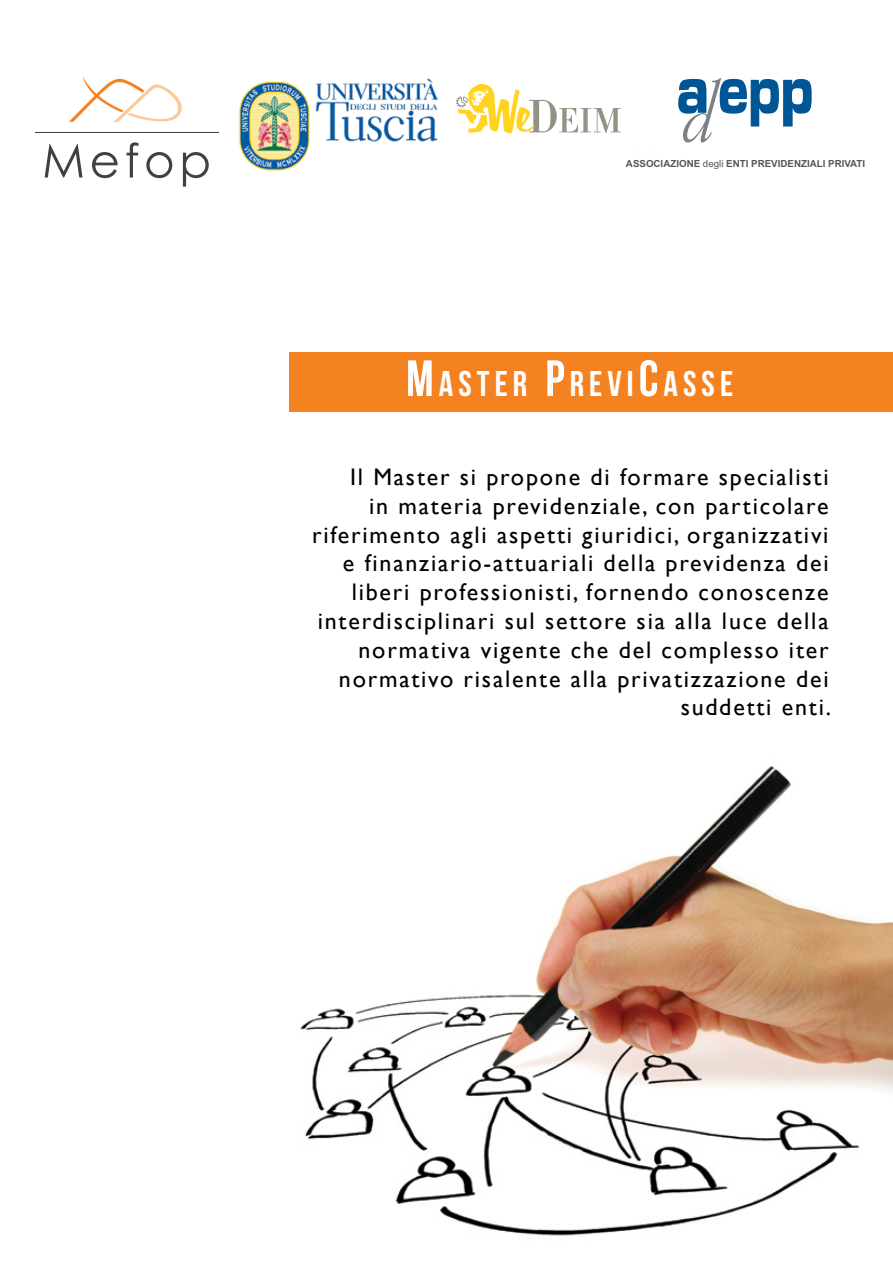
<style>
.page{position:relative;width:893px;height:1263px;background:#fff}
.page>*{position:absolute;margin:0;border:0;box-sizing:border-box;transform-origin:0 0}
.t1{font:35.7px "Bebas Neue";letter-spacing:.145em;color:#fff}
.t2{font:24px/28.8px "Gill Sans";letter-spacing:.075em;color:#000;text-align:right}
.t3{font:700 9.75px "Arial";color:#545758}
.s1{font-weight:400}
.s2{font-size:51px}
</style>
<div class="page">
<img style="left:300px;top:766px;width:593px;height:470px">
<div style="left:290px;top:353px;width:603px;height:59px;background:#f58220"></div>
<svg style="left:678px;top:78px;width:134px;height:65px"></svg>
<hr style="left:35px;top:132px;width:184px;height:1px;background:#414042">
<svg style="left:45px;top:144px;width:38px;height:33px"></svg>
<svg style="left:92px;top:152px;width:26px;height:26px"></svg>
<svg style="left:127px;top:142px;width:11px;height:35px"></svg>
<svg style="left:146px;top:152px;width:26px;height:26px"></svg>
<svg style="left:183px;top:152px;width:26px;height:35px"></svg>
<svg style="left:69px;top:75px;width:113px;height:47px"></svg>
<svg style="left:456px;top:84px;width:165px;height:50px"></svg>
<img style="left:238px;top:78px;width:200px;height:93px">
<p class="t3" style="left:626px;top:157px;width:241px">ASSOCIAZIONE <span class="s1">degli</span> ENTI PREVIDENZIALI PRIVATI</p>
<h1 class="t1" style="left:406px;top:364px;width:329px"><span class="s2">M</span>ASTER <span class="s2">P</span>REVI<span class="s2">C</span>ASSE</h1>
<p class="t2" style="left:312px;top:463px;width:520px">Il Master si propone di formare specialisti<br>in materia previdenziale, con particolare riferimento agli aspetti giuridici, organizzativi e finanziario-attuariali della previdenza dei liberi professionisti, fornendo conoscenze interdisciplinari sul settore sia alla luce della normativa vigente che del complesso iter normativo risalente alla privatizzazione dei suddetti enti.</p>
</div>
